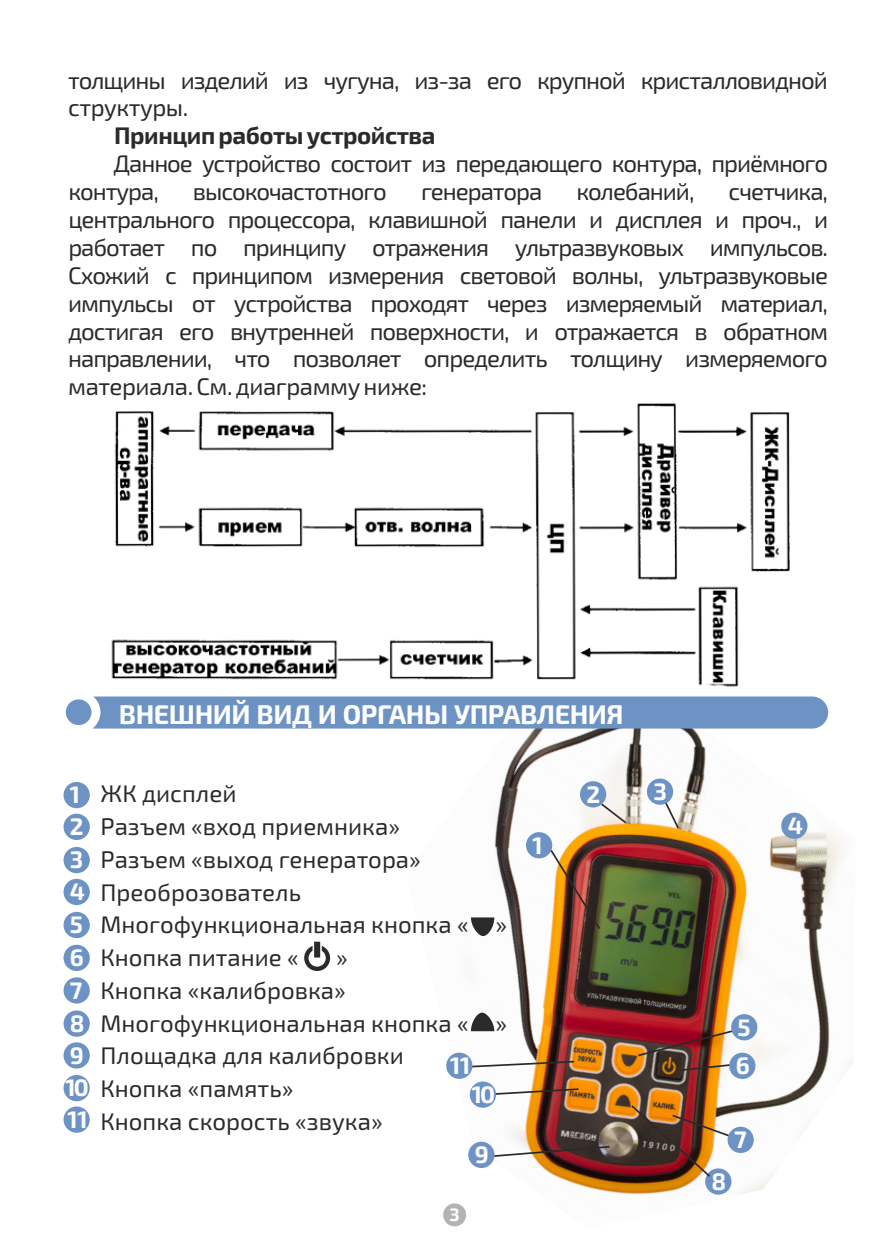
<style>
.page{position:relative;width:893px;height:1259px;background:#fff}
.page>*{position:absolute;margin:0;border:0;box-sizing:border-box;transform-origin:0 0}
.t1{font:700 27px "Exo 2.0";letter-spacing:-.02em;color:#fefefe}
.t2{font:24px/27.9px "Exo 2.0";letter-spacing:-.02em;color:#2b2a29;text-align:justify}
.t3{font:24px/32.7px "Exo 2.0";color:#2b2a29}
.t4{font:24px/27.9px "Exo 2.0";letter-spacing:-.045em;color:#2b2a29}
.t5{font:700 24px/32.7px "Exo 2.0";letter-spacing:-.05em;color:#fefefe}
.t6{font:700 24px "Exo 2.0";letter-spacing:-.02em;color:#2b2a29}
.t7{font:700 18px "Exo 2.0";color:#fefefe}
</style>
<div class="page">
<img style="left:111px;top:402px;width:679px;height:285px">
<img style="left:402px;top:711px;width:452px;height:516px">
<div style="left:66px;top:696px;width:762px;height:32px;background:#6d93c5"></div>
<div style="left:64px;top:782px;width:26px;height:26px;background:#6d93c5;border-radius:50%"></div>
<div style="left:64px;top:813px;width:26px;height:27px;background:#6d93c5;border-radius:50%"></div>
<div style="left:64px;top:847px;width:26px;height:26px;background:#6d93c5;border-radius:50%"></div>
<div style="left:64px;top:879px;width:26px;height:26px;background:#6d93c5;border-radius:50%"></div>
<div style="left:64px;top:912px;width:26px;height:26px;background:#6d93c5;border-radius:50%"></div>
<div style="left:64px;top:944px;width:26px;height:27px;background:#6d93c5;border-radius:50%"></div>
<div style="left:64px;top:977px;width:26px;height:26px;background:#6d93c5;border-radius:50%"></div>
<div style="left:64px;top:1010px;width:26px;height:26px;background:#6d93c5;border-radius:50%"></div>
<div style="left:526px;top:832px;width:26px;height:26px;background:#6d93c5;border-radius:50%"></div>
<div style="left:580px;top:781px;width:26px;height:26px;background:#6d93c5;border-radius:50%"></div>
<div style="left:781px;top:812px;width:26px;height:27px;background:#6d93c5;border-radius:50%"></div>
<svg style="left:599px;top:802px;width:29px;height:23px"></svg>
<svg style="left:662px;top:797px;width:18px;height:33px"></svg>
<div style="left:727px;top:1126px;width:27px;height:27px;background:#6d93c5;border-radius:50%"></div>
<div style="left:705px;top:1168px;width:26px;height:26px;background:#6d93c5;border-radius:50%"></div>
<img style="left:629px;top:1103px;width:114px;height:75px">
<svg style="left:491px;top:1145px;width:120px;height:14px"></svg>
<div style="left:468px;top:1141px;width:26px;height:27px;background:#6d93c5;border-radius:50%"></div>
<svg style="left:494px;top:1087px;width:86px;height:9px"></svg>
<svg style="left:471px;top:1060px;width:105px;height:8px"></svg>
<img style="left:549px;top:848px;width:53px;height:83px">
<svg style="left:471px;top:917px;width:23px;height:19px"></svg>
<svg style="left:304px;top:941px;width:26px;height:30px"></svg>
<svg style="left:471px;top:1012px;width:23px;height:19px"></svg>
<div style="left:64px;top:1042px;width:26px;height:26px;background:#6d93c5;border-radius:50%"></div>
<div style="left:64px;top:1075px;width:26px;height:26px;background:#6d93c5;border-radius:50%"></div>
<div style="left:64px;top:1106px;width:26px;height:26px;background:#6d93c5;border-radius:50%"></div>
<div style="left:470px;top:1081px;width:26px;height:26px;background:#6d93c5;border-radius:50%"></div>
<div style="left:446px;top:1052px;width:26px;height:27px;background:#6d93c5;border-radius:50%"></div>
<div style="left:731px;top:1014px;width:26px;height:26px;background:#6d93c5;border-radius:50%"></div>
<img style="left:636px;top:1028px;width:101px;height:44px">
<div style="left:729px;top:1052px;width:26px;height:27px;background:#6d93c5;border-radius:50%"></div>
<div style="left:647px;top:778px;width:26px;height:27px;background:#6d93c5;border-radius:50%"></div>
<div style="left:443px;top:1203px;width:23px;height:23px;background:#b2b3b3;border-radius:50%"></div>
<p class="t4" style="left:68px;top:69px;width:761px">толщины изделий из чугуна, из-за его крупной кристалловидной структуры.</p>
<p class="t6" style="left:114px;top:127px;width:323px">Принцип работы устройства</p>
<p class="t4" style="left:68px;top:152px;width:761px;text-indent:45px">Данное устройство состоит из передающего контура, приёмного контура,</p>
<p class="t4" style="left:193px;top:180px;width:195px">высокочастотного</p>
<p class="t4" style="left:421px;top:180px;width:123px">генератора</p>
<p class="t4" style="left:576px;top:180px;width:120px">колебаний,</p>
<p class="t2" style="left:68px;top:180px;width:761px;text-indent:660px">счетчика, центрального процессора, клавишной панели и дисплея и проч., и работает по принципу отражения ультразвуковых импульсов.<br>Схожий с принципом измерения световой волны, ультразвуковые импульсы от устройства проходят через измеряемый материал, достигая его внутренней поверхности, и отражается в обратном направлении, что позволяет определить толщину измеряемого материала. См. диаграмму ниже:</p>
<p class="t1" style="left:119px;top:704px;width:506px">ВНЕШНИЙ ВИД И ОРГАНЫ УПРАВЛЕНИЯ</p>
<p class="t5" style="left:70px;top:781px;width:17px">1<br>2<br>3<br>4<br>5<br>6<br>7<br>8</p>
<p class="t5" style="left:65px;top:1041px;width:25px">9<br>10<br>11</p>
<p class="t3" style="left:101px;top:780px;width:408px">ЖК дисплей<br>Разъем «вход приемника»<br>Разъем «выход генератора»<br>Преоброзователь<br>Многофункциональная кнопка « »<br>Кнопка питание «</p>
<p class="t3" style="left:101px;top:944px;width:408px;text-indent:236px">»<br>Кнопка «калибровка»<br>Многофункциональная кнопка « »<br>Площадка для калибровки<br>Кнопка «память»<br>Кнопка скорость «звука»</p>
<p class="t5" style="left:450px;top:1051px;width:22px">11</p>
<p class="t5" style="left:472px;top:1080px;width:25px">10</p>
<p class="t5" style="left:475px;top:1140px;width:16px">9</p>
<p class="t7" style="left:450px;top:1208px;width:12px">3</p>
<p class="t5" style="left:532px;top:831px;width:12px">1</p>
<p class="t5" style="left:586px;top:780px;width:15px">2</p>
<p class="t5" style="left:653px;top:777px;width:15px">3</p>
<p class="t5" style="left:788px;top:811px;width:17px">4</p>
<p class="t5" style="left:736px;top:1010px;width:17px;line-height:38.7px">5<br>6</p>
<p class="t5" style="left:734px;top:1125px;width:14px">7</p>
<p class="t5" style="left:712px;top:1167px;width:16px">8</p>
</div>
